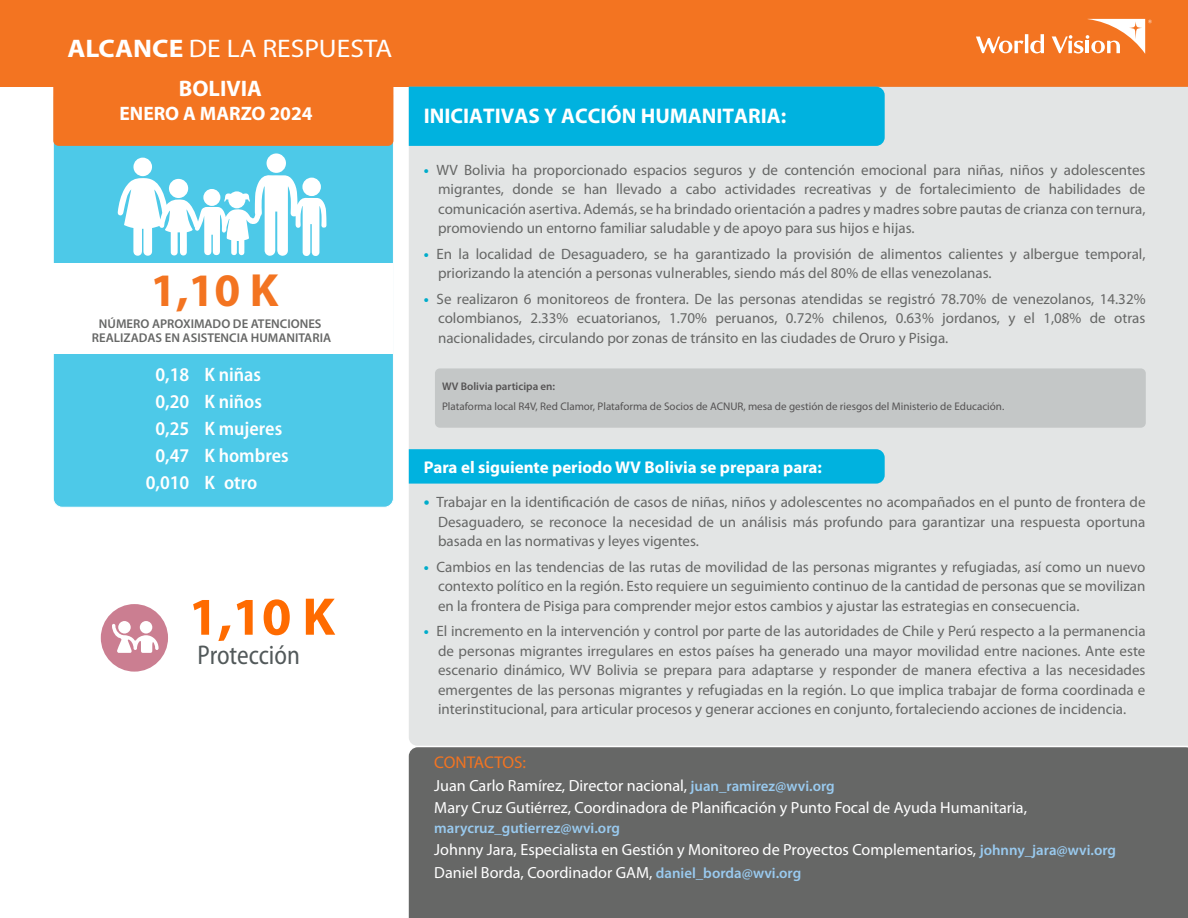
<style>
.page{position:relative;width:1188px;height:918px;background:#fff}
.page>*{position:absolute;margin:0;border:0;box-sizing:border-box;transform-origin:0 0}
.t1{font:700 53.4px "Myriad Pro";color:#ff6b00}
.t2{font:700 46.8px "Myriad Pro";color:#f37421}
.t3{font:semi-condensed 27.15px "Myriad Pro";color:#52595a;scale:.93 1}
.t4{font:25.5px "Myriad Pro";color:#fff;scale:1.08 1}
.t5{font:700 22.5px "Myriad Pro";color:#fff}
.t6{font:700 21.3px "Myriad Pro";color:#fff}
.t7{font:600 semi-condensed 19.5px "Myriad Pro";color:#fff}
.t8{font:700 19.5px "Myriad Pro";color:#fff}
.t9{font:700 16.95px "Myriad Pro";color:#fff}
.t10{font:16.95px "Myriad Pro";letter-spacing:-.01em;color:#f37421}
.t11{font:16.2px/22.5px "Myriad Pro";color:#fff}
.t12{font:15px/19.5px "Myriad Pro";color:#666766;text-align:justify}
.t13{font:600 14.85px "Myriad Pro";color:#99caef}
.t14{font:600 12.75px/13.8px "Myriad Pro";color:#666766;text-align:center}
.t15{font:11.1px "Myriad Pro";color:#231f20}
.t16{font:600 11.1px "Myriad Pro";color:#231f20}
.s1{font-weight:700}
.s2{font-weight:700;color:#00acca}
.s3{font-weight:700;font-size:16.95px;color:#00acca}
.s4{font-weight:600;font-size:14.85px;color:#99caef}
</style>
<div class="page">
<div style="left:0;top:0;width:1188px;height:87px;background:#f37421"></div>
<svg style="left:976px;top:19px;width:176px;height:35px"></svg>
<div style="left:409px;top:747px;width:779px;height:171px;background:#666766"></div>
<div style="left:53px;top:89px;width:340px;height:418px;background:#4dc9e8;border-radius:9px"></div>
<div style="left:53px;top:87px;width:340px;height:59px;background:#f37421"></div>
<div style="left:45px;top:263px;width:348px;height:91px;background:#fff"></div>
<div style="left:409px;top:87px;width:779px;height:659px;background:#e3e5e5"></div>
<div style="left:409px;top:449px;width:476px;height:35px;background:#00b2df"></div>
<div style="left:409px;top:87px;width:476px;height:59px;background:#00b2df"></div>
<div style="left:267px;top:153px;width:19px;height:20px;background:#fff;border-radius:50%"></div>
<div style="left:133px;top:158px;width:19px;height:18px;background:#fff;border-radius:50%"></div>
<svg style="left:118px;top:175px;width:209px;height:81px"></svg>
<div style="left:101px;top:604px;width:67px;height:68px;background:#cb7e91;border-radius:50%"></div>
<svg style="left:118px;top:621px;width:13px;height:13px"></svg>
<svg style="left:140px;top:621px;width:12px;height:13px"></svg>
<svg style="left:112px;top:624px;width:47px;height:29px"></svg>
<div style="left:435px;top:368px;width:711px;height:60px;background:#c4c7c7;border-radius:5px"></div>
<h3 class="t4" style="left:68px;top:35px;width:302px"><span class="s1">ALCANCE</span> DE LA RESPUESTA</h3>
<h3 class="t5" style="left:179px;top:74px;width:85px">BOLIVIA</h3>
<h3 class="t8" style="left:120px;top:101px;width:195px">ENERO A MARZO 2024</h3>
<h2 class="t2" style="left:151px;top:260px;width:130px">1,10 K</h2>
<p class="t14" style="left:92px;top:317px;width:241px">NÚMERO APROXIMADO DE ATENCIONES<br>REALIZADAS EN ASISTENCIA HUMANITARIA</p>
<h3 class="t7" style="left:156px;top:364px;width:107px">0,18 K niñas</h3>
<h3 class="t7" style="left:156px;top:391px;width:108px">0,20 K niños</h3>
<h3 class="t7" style="left:156px;top:418px;width:128px">0,25 K mujeres</h3>
<h3 class="t7" style="left:156px;top:445px;width:135px">0,47 K hombres</h3>
<h3 class="t7" style="left:146px;top:472px;width:113px">0,010 K otro</h3>
<h1 class="t1" style="left:189px;top:582px;width:148px">1,10 K</h1>
<h3 class="t3" style="left:198px;top:641px;width:111px">Protección</h3>
<h3 class="t6" style="left:424px;top:102px;width:364px">INICIATIVAS Y ACCIÓN HUMANITARIA:</h3>
<p class="t12" style="left:438px;top:160px;width:709px;text-indent:-14px"><span class="s2">•</span> WV Bolivia ha proporcionado espacios seguros y de contención emocional para niñas, niños y adolescentes migrantes, donde se han llevado a cabo actividades recreativas y de fortalecimiento de habilidades de comunicación asertiva. Además, se ha brindado orientación a padres y madres sobre pautas de crianza con ternura, promoviendo un entorno familiar saludable y de apoyo para sus hijos e hijas.</p>
<p class="t12" style="left:438px;top:244px;width:709px;text-indent:-14px"><span class="s2">•</span> En la localidad de Desaguadero, se ha garantizado la provisión de alimentos calientes y albergue temporal, priorizando la atención a personas vulnerables, siendo más del 80% de ellas venezolanas.</p>
<p class="t12" style="left:438px;top:289px;width:709px;text-indent:-14px"><span class="s2">•</span> Se realizaron 6 monitoreos de frontera. De las personas atendidas se registró 78.70% de venezolanos, 14.32% colombianos, 2.33% ecuatorianos, 1.70% peruanos, 0.72% chilenos, 0.63% jordanos, y el 1,08% de otras nacionalidades, circulando por zonas de tránsito en las ciudades de Oruro y Pisiga.</p>
<p class="t16" style="left:442px;top:380px;width:115px">WV Bolivia participa en:</p>
<p class="t15" style="left:442px;top:401px;width:564px">Plataforma local R4V, Red Clamor, Plataforma de Socios de ACNUR, mesa de gestión de riesgos del Ministerio de Educación.</p>
<p class="t9" style="left:424px;top:456px;width:400px">Para el siguiente periodo WV Bolivia se prepara para:</p>
<p class="t12" style="left:438px;top:493px;width:709px;text-indent:-14px"><span class="s3">•</span> Trabajar en la identificación de casos de niñas, niños y adolescentes no acompañados en el punto de frontera de Desaguadero, se reconoce la necesidad de un análisis más profundo para garantizar una respuesta oportuna basada en las normativas y leyes vigentes.</p>
<p class="t12" style="left:438px;top:557px;width:709px;text-indent:-14px"><span class="s2">•</span> Cambios en las tendencias de las rutas de movilidad de las personas migrantes y refugiadas, así como un nuevo contexto político en la región. Esto requiere un seguimiento continuo de la cantidad de personas que se movilizan en la frontera de Pisiga para comprender mejor estos cambios y ajustar las estrategias en consecuencia.</p>
<p class="t12" style="left:438px;top:622px;width:709px;text-indent:-14px"><span class="s2">•</span> El incremento en la intervención y control por parte de las autoridades de Chile y Perú respecto a la permanencia de personas migrantes irregulares en estos países ha generado una mayor movilidad entre naciones. Ante este escenario dinámico, WV Bolivia se prepara para adaptarse y responder de manera efectiva a las necesidades emergentes de las personas migrantes y refugiadas en la región. Lo que implica trabajar de forma coordinada e interinstitucional, para articular procesos y generar acciones en conjunto, fortaleciendo acciones de incidencia.</p>
<p class="t10" style="left:434px;top:753px;width:93px">CONTACTOS:</p>
<p class="t11" style="left:434px;top:774px;width:594px">Juan Carlo Ramírez, Director nacional, <span class="s4">juan_ramirez@wvi.org<br></span>Mary Cruz Gutiérrez, Coordinadora de Planificación y Punto Focal de Ayuda Humanitaria,</p>
<p class="t13" style="left:434px;top:819px;width:187px">marycruz_gutierrez@wvi.org</p>
<p class="t11" style="left:434px;top:839px;width:683px">Johnny Jara, Especialista en Gestión y Monitoreo de Proyectos Complementarios, <span class="s4">johnny_jara@wvi.org<br></span>Daniel Borda, Coordinador GAM, <span class="s4">daniel_borda@wvi.org</span></p>
</div>
